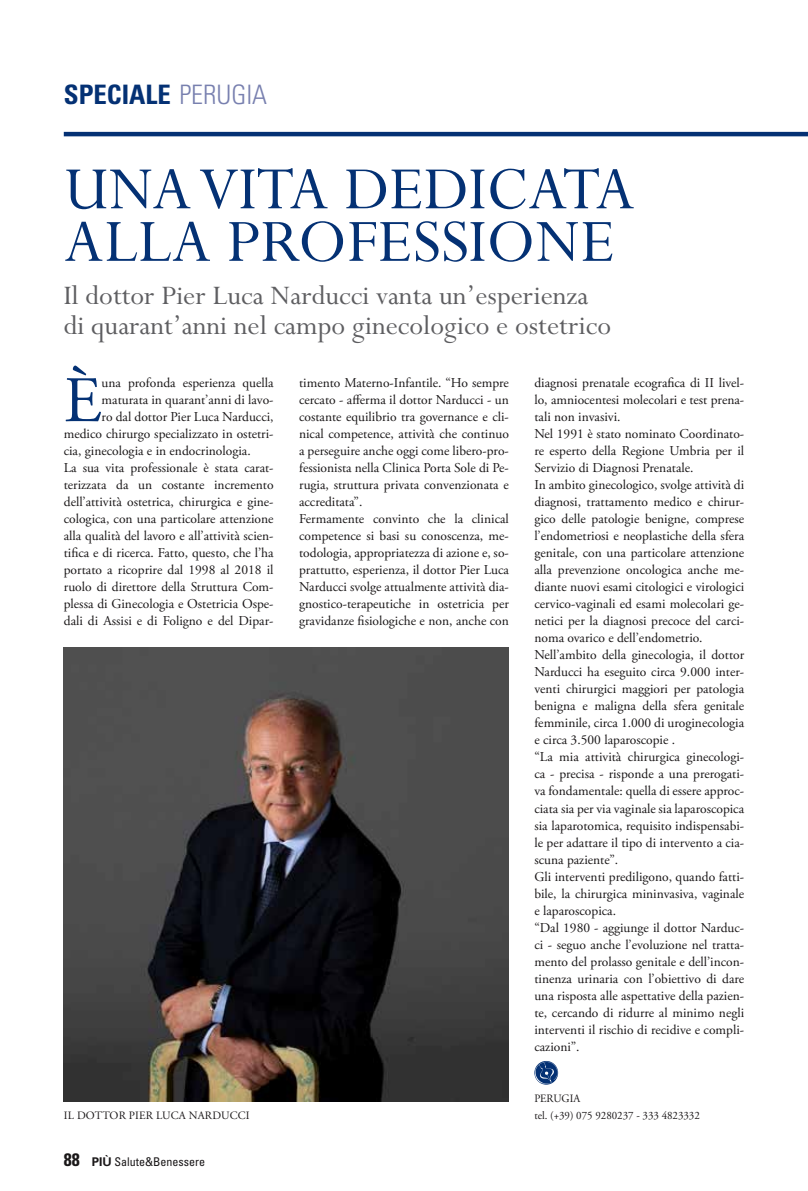
<style>
.page{position:relative;width:808px;height:1191px;background:#fff}
.page>*{position:absolute;margin:0;border:0;box-sizing:border-box;transform-origin:0 0}
.t1{font:67.5px/52.5px "Perpetua Std";color:#043174}
.t2{font:64.8px "Adobe Garamond Pro";color:#043174}
.t3{font:30px/30px "Perpetua Std";color:#5e5e61}
.t4{font:700 condensed 26.85px "Univers LT Std";color:#043174}
.t5{font:13.5px/17px "Adobe Garamond Pro";color:#1a1718}
.t6{font:condensed 12px "Univers LT Std";color:#1a1718}
.t7{font:11.25px/17px "Adobe Garamond Pro";color:#1a1718}
.s1{font-weight:300;color:#7880af}
.s2{font-weight:700;font-size:18px}
.s3{font-weight:700;font-stretch:normal}
</style>
<div class="page">
<hr style="left:64px;top:132px;width:744px;height:4px;background:#043174">
<svg style="left:534px;top:1061px;width:24px;height:23px"></svg>
<svg style="left:535px;top:1061px;width:22px;height:22px"></svg>
<img style="left:64px;top:648px;width:445px;height:453px">
<h3 class="t4" style="left:64px;top:78px;width:205px">SPECIALE <span class="s1">PERUGIA</span></h3>
<h1 class="t1" style="left:64px;top:165px;width:573px">UNA VITA DEDICATA<br>ALLA PROFESSIONE</h1>
<h3 class="t3" style="left:64px;top:281px;width:549px">Il dottor Pier Luca Narducci vanta un’esperienza di quarant’anni nel campo ginecologico e ostetrico</h3>
<p class="t5" style="left:299px;top:375px;width:211px">timento Materno-Infantile. “Ho sempre cercato - afferma il dottor Narducci - un costante equilibrio tra governance e cli&shy;nical competence, attività che continuo a perseguire anche oggi come libero-pro&shy;fessionista nella Clinica Porta Sole di Pe&shy;rugia, struttura privata convenzionata e accreditata”.<br>Fermamente convinto che la clinical competence si basi su conoscenza, me&shy;todologia, appropriatezza di azione e, so&shy;prattutto, esperienza, il dottor Pier Luca Narducci svolge attualmente attività dia&shy;gnostico-terapeutiche in ostetricia per gravidanze fisiologiche e non, anche con</p>
<p class="t5" style="left:534px;top:375px;width:211px">diagnosi prenatale ecografica di II livel&shy;lo, amniocentesi molecolari e test prena&shy;tali non invasivi.<br>Nel 1991 è stato nominato Coordinato&shy;re esperto della Regione Umbria per il Servizio di Diagnosi Prenatale.<br>In ambito ginecologico, svolge attività di diagnosi, trattamento medico e chirur&shy;gico delle patologie benigne, comprese l’endometriosi e neoplastiche della sfera genitale, con una particolare attenzione alla prevenzione oncologica anche me&shy;diante nuovi esami citologici e virologici cervico-vaginali ed esami molecolari ge&shy;netici per la diagnosi precoce del carci&shy;noma ovarico e dell’endometrio.<br>Nell’ambito della ginecologia, il dottor Narducci ha eseguito circa 9.000 inter&shy;venti chirurgici maggiori per patologia benigna e maligna della sfera genitale femminile, circa 1.000 di uroginecologia e circa 3.500 laparoscopie .<br>“La mia attività chirurgica ginecologi&shy;ca - precisa - risponde a una prerogati&shy;va fondamentale: quella di essere approc&shy;ciata sia per via vaginale sia laparoscopica sia laparotomica, requisito indispensabi&shy;le per adattare il tipo di intervento a cia&shy;scuna paziente”.<br>Gli interventi prediligono, quando fatti&shy;bile, la chirurgica mininvasiva, vaginale e laparoscopica.<br>“Dal 1980 - aggiunge il dottor Narduc&shy;ci - seguo anche l’evoluzione nel tratta&shy;mento del prolasso genitale e dell’incon&shy;tinenza urinaria con l’obiettivo di dare una risposta alle aspettative della pazien&shy;te, cercando di ridurre al minimo negli interventi il rischio di recidive e compli&shy;cazioni”.</p>
<h2 class="t2" style="left:64px;top:362px;width:39px">È</h2>
<p class="t5" style="left:102px;top:375px;width:173px">una profonda esperienza quella</p>
<p class="t5" style="left:102px;top:392px;width:173px">maturata in quarant’anni di lavo-</p>
<p class="t5" style="left:102px;top:409px;width:173px">ro dal dottor Pier Luca Narducci,</p>
<p class="t5" style="left:64px;top:426px;width:211px">medico chirurgo specializzato in ostetri-</p>
<p class="t5" style="left:64px;top:443px;width:188px">cia, ginecologia e in endocrinologia.</p>
<p class="t5" style="left:64px;top:460px;width:211px">La sua vita professionale è stata carat-</p>
<p class="t5" style="left:64px;top:477px;width:211px">terizzata da un costante incremento</p>
<p class="t5" style="left:64px;top:494px;width:211px">dell’attività ostetrica, chirurgica e gine-</p>
<p class="t5" style="left:64px;top:511px;width:211px">cologica, con una particolare attenzione</p>
<p class="t5" style="left:64px;top:528px;width:211px">alla qualità del lavoro e all’attività scien-</p>
<p class="t5" style="left:64px;top:545px;width:211px">tifica e di ricerca. Fatto, questo, che l’ha</p>
<p class="t5" style="left:64px;top:562px;width:211px">portato a ricoprire dal 1998 al 2018 il</p>
<p class="t5" style="left:64px;top:579px;width:211px">ruolo di direttore della Struttura Com-</p>
<p class="t5" style="left:64px;top:596px;width:211px">plessa di Ginecologia e Ostetricia Ospe-</p>
<p class="t5" style="left:64px;top:613px;width:211px">dali di Assisi e di Foligno e del Dipar-</p>
<p class="t7" style="left:64px;top:1107px;width:187px">IL DOTTOR PIER LUCA NARDUCCI</p>
<p class="t6" style="left:64px;top:1154px;width:143px"><span class="s2">88</span> <span class="s3">PIÙ</span> Salute&amp;Benessere</p>
<p class="t7" style="left:534px;top:1090px;width:167px">PERUGIA<br>tel. (+39) 075 9280237 - 333 4823332</p>
</div>
